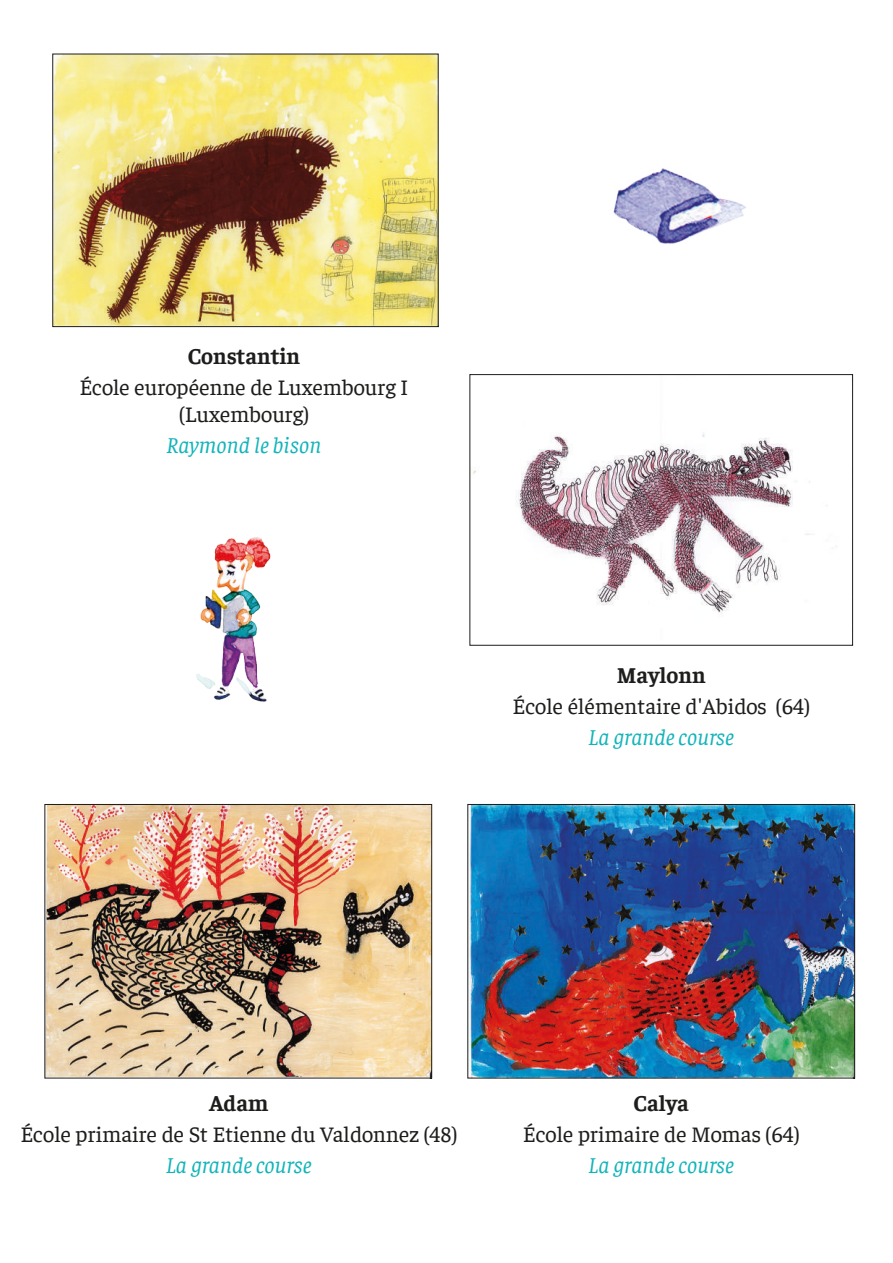
<style>
.page{position:relative;width:893px;height:1263px;background:#fff}
.page>*{position:absolute;margin:0;border:0;box-sizing:border-box;transform-origin:0 0}
.t1{font:22.5px/27px "Faustina";color:#1d1d1b;text-align:center}
.t2{font:italic 22.5px "Faustina";color:#12b4ba}
.t3{font:700 22.5px "Faustina";color:#1d1d1b}
</style>
<div class="page">
<img style="left:54px;top:56px;width:383px;height:269px">
<div style="left:52px;top:54px;width:387px;height:273px;border:1px solid #1d1d1b"></div>
<img style="left:473px;top:432px;width:364px;height:182px">
<div style="left:469px;top:374px;width:384px;height:272px;border:1px solid #1d1d1b"></div>
<img style="left:46px;top:806px;width:384px;height:270px">
<div style="left:44px;top:804px;width:388px;height:274px;border:1px solid #1d1d1b"></div>
<img style="left:469px;top:806px;width:384px;height:270px">
<div style="left:467px;top:804px;width:388px;height:274px;border:1px solid #1d1d1b"></div>
<img style="left:613px;top:168px;width:133px;height:76px">
<img style="left:196px;top:537px;width:75px;height:165px">
<p class="t3" style="left:188px;top:340px;width:114px">Constantin</p>
<p class="t1" style="left:79px;top:372px;width:331px">École européenne de Luxembourg I (Luxembourg)</p>
<p class="t2" style="left:167px;top:430px;width:156px">Raymond le bison</p>
<p class="t3" style="left:617px;top:659px;width:90px">Maylonn</p>
<p class="t1" style="left:512px;top:691px;width:299px">École élémentaire d'Abidos (64)</p>
<p class="t2" style="left:588px;top:722px;width:147px">La grande course</p>
<p class="t3" style="left:209px;top:1087px;width:61px">Adam</p>
<p class="t1" style="left:20px;top:1119px;width:438px">École primaire de St Etienne du Valdonnez (48)</p>
<p class="t2" style="left:166px;top:1150px;width:147px">La grande course</p>
<p class="t3" style="left:634px;top:1087px;width:57px">Calya</p>
<p class="t1" style="left:523px;top:1119px;width:278px">École primaire de Momas (64)</p>
<p class="t2" style="left:588px;top:1150px;width:147px">La grande course</p>
</div>
